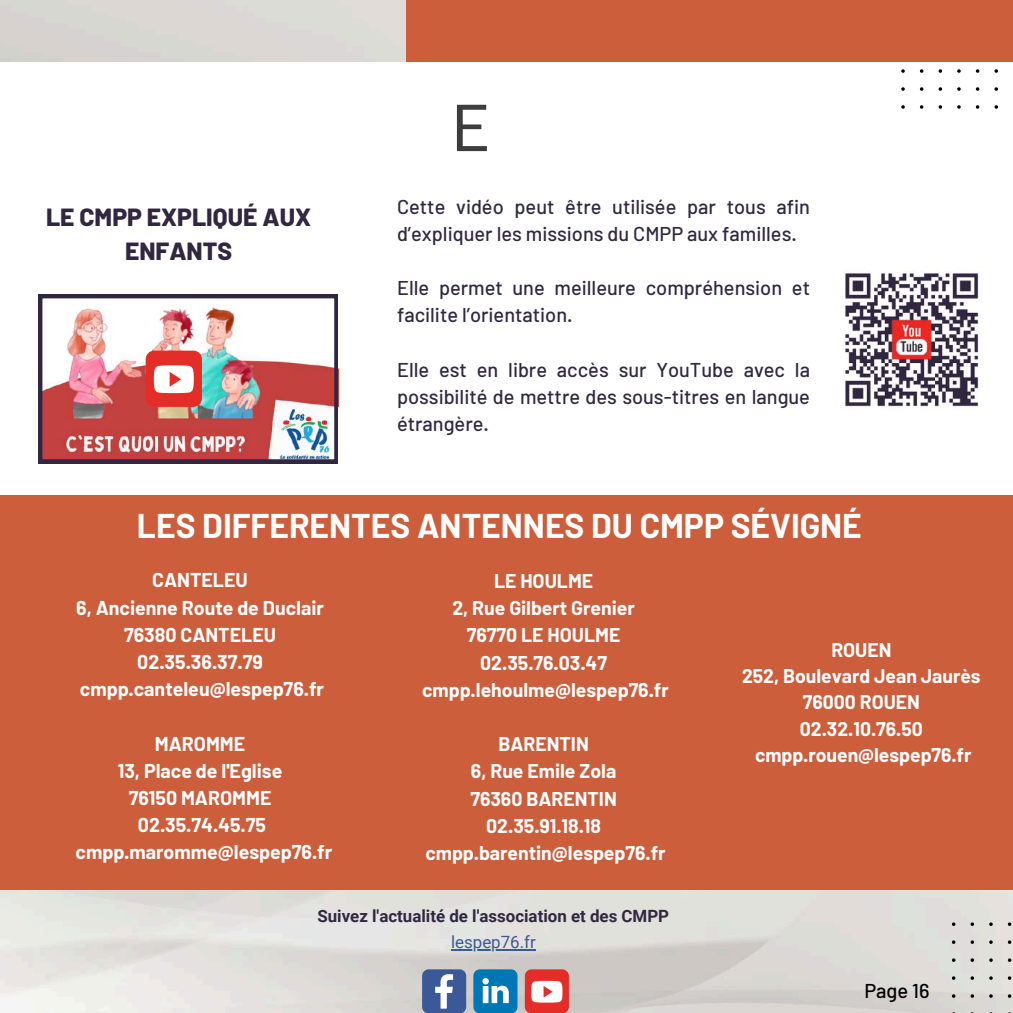
<style>
.page{position:relative;width:1013px;height:1013px;background:#fff}
.page>*{position:absolute;margin:0;border:0;box-sizing:border-box;transform-origin:0 0}
.t1{font:700 33.5px "Barlow";color:#fff}
.t2{font:800 24.75px/34.8px "Barlow";color:#312741;text-align:center}
.t3{font:500 20px/27.2px "Barlow";color:#312741}
.t4{font:500 20px "Barlow";color:#000}
.t5{font:700 19.5px/27.2px "Barlow";color:#fff;text-align:center}
.t6{font:700 19.38px/26.2px "Barlow";color:#fff;text-align:center}
.t7{font:700 16.88px "Roboto";color:#312741}
.t8{font:16.88px "Roboto";color:#3b5998}
</style>
<div class="page">
<img style="left:0;top:0;width:1012px;height:1012px">
<div style="left:0;top:62px;width:1012px;height:827px;background:#fff"></div>
<svg style="left:901px;top:69px;width:97px;height:40px"></svg>
<div style="left:407px;top:0;width:605px;height:62px;background:#cc5e3c"></div>
<svg style="left:947px;top:922px;width:65px;height:90px;background:#d8d6d3"></svg>
<svg style="left:422px;top:969px;width:44px;height:43px;background:#5e76a9"></svg>
<svg style="left:473px;top:969px;width:44px;height:43px;background:#3491c2"></svg>
<div style="left:525px;top:969px;width:44px;height:43px;background:#e52d27;border-radius:7px"></div>
<svg style="left:531px;top:980px;width:31px;height:22px"></svg>
<img style="left:39px;top:294px;width:299px;height:169px">
<div style="left:146px;top:350px;width:56px;height:57px;background:#e52d27;border-radius:9px"></div>
<svg style="left:154px;top:365px;width:40px;height:28px"></svg>
<img style="left:843px;top:266px;width:139px;height:141px">
<div style="left:0;top:495px;width:1012px;height:394px;background:#cc5e3c"></div>
<hr style="left:451px;top:949px;width:85px;height:1px;background:#3b5998">
<p class="t2" style="left:46px;top:198px;width:266px">LE CMPP EXPLIQUÉ AUX<br>ENFANTS</p>
<p class="t3" style="left:397px;top:192px;width:414px">Cette vidéo peut être utilisée par tous afin d’expliquer les missions du CMPP aux familles.</p>
<p class="t3" style="left:397px;top:273px;width:414px">Elle permet une meilleure compréhension et facilite l’orientation.</p>
<p class="t3" style="left:397px;top:355px;width:414px;text-align:justify">Elle est en libre accès sur YouTube avec la possibilité de mettre des sous-titres en langue étrangère.</p>
<h1 class="t1" style="left:137px;top:505px;width:726px">LES DIFFERENTES ANTENNES DU CMPP SÉVIGNÉ</h1>
<p class="t5" style="left:76px;top:566px;width:249px">CANTELEU<br>6, Ancienne Route de Duclair<br>76380 CANTELEU<br>02.35.36.37.79 cmpp.canteleu@lespep76.fr</p>
<p class="t5" style="left:76px;top:729px;width:258px">MAROMME<br>13, Place de l'Eglise<br>76150 MAROMME<br>02.35.74.45.75 cmpp.maromme@lespep76.fr</p>
<p class="t5" style="left:422px;top:566px;width:248px">LE HOULME<br>2, Rue Gilbert Grenier<br>76770 LE HOULME<br>02.35.76.03.47 cmpp.lehoulme@lespep76.fr</p>
<p class="t5" style="left:425px;top:729px;width:242px">BARENTIN<br>6, Rue Emile Zola<br>76360 BARENTIN<br>02.35.91.18.18 cmpp.barentin@lespep76.fr</p>
<p class="t7" style="left:317px;top:906px;width:353px">Suivez l'actualité de l'association et des CMPP</p>
<p class="t8" style="left:451px;top:932px;width:86px">lespep76.fr</p>
<p class="t6" style="left:742px;top:636px;width:240px">ROUEN<br>252, Boulevard Jean Jaurès<br>76000 ROUEN<br>02.32.10.76.50 cmpp.rouen@lespep76.fr</p>
<p class="t4" style="left:864px;top:978px;width:67px">Page 16</p>
</div>
